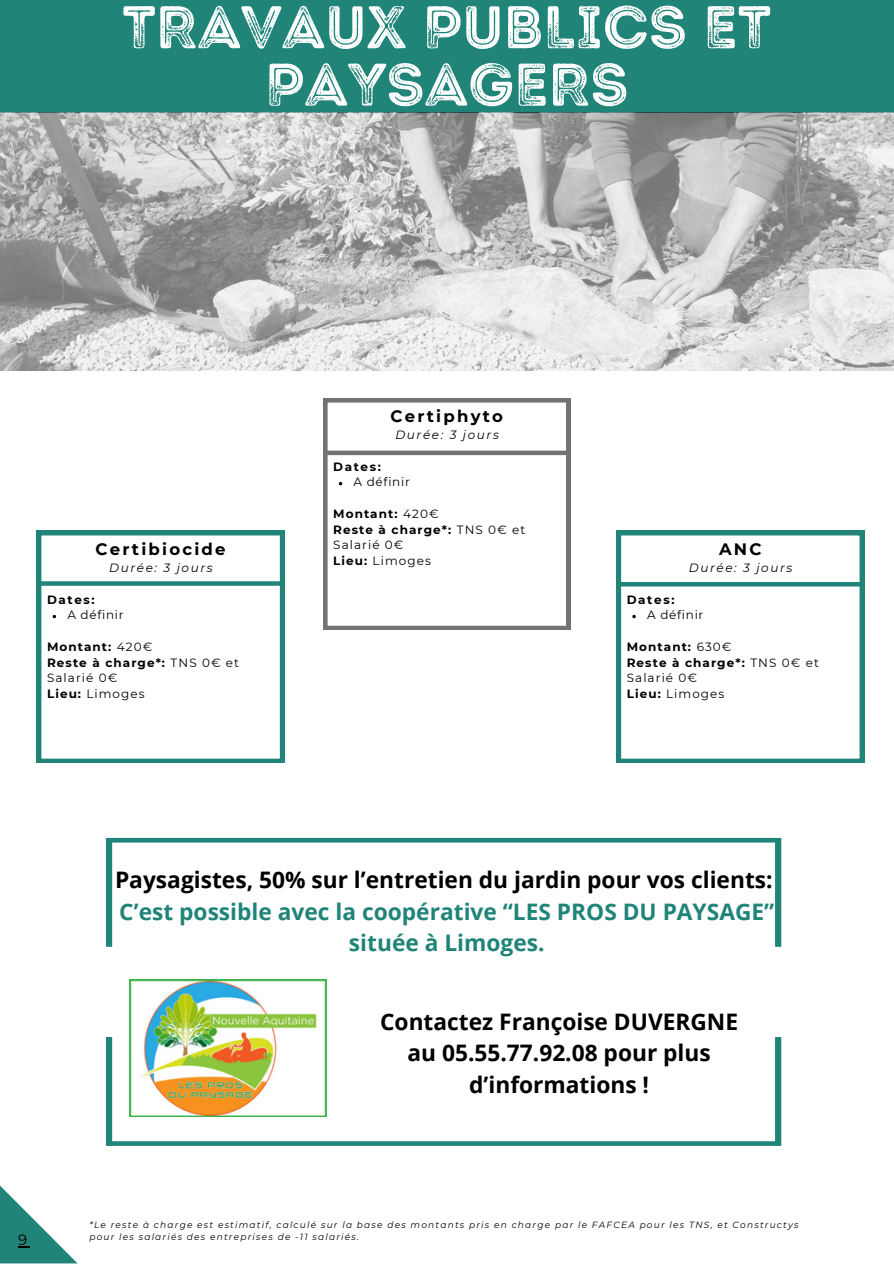
<style>
.page{position:relative;width:894px;height:1264px;background:#fff}
.page>*{position:absolute;margin:0;border:0;box-sizing:border-box;transform-origin:0 0}
.t1{font:60px/57.3px "Intro Rust G Base 2 Line";color:#fff;text-align:center}
.t2{font:700 22.8px/31.5px "Open Sans";color:#000;text-align:center}
.t3{font:700 22.8px/31.5px "Open Sans";color:#208478;text-align:center}
.t4{font:700 16.5px "Montserrat";letter-spacing:.135em;color:#000}
.t5{font:15px "Montserrat";color:#000}
.t6{font:700 12px/15.8px "Montserrat";letter-spacing:.09em;color:#000}
.t7{font:italic 12px "Montserrat";letter-spacing:.135em;color:#000}
.t8{font:12px "Montserrat";letter-spacing:.06em;color:#000}
.t9{font:italic 9px/12px "Montserrat";letter-spacing:.135em;color:#000}
.s1{font-weight:400}
</style>
<div class="page">
<div style="left:0;top:0;width:893px;height:112px;background:#208478"></div>
<img style="left:0;top:112px;width:893px;height:258px">
<svg style="left:0;top:1186px;width:77px;height:77px"></svg>
<svg style="left:106px;top:838px;width:675px;height:108px"></svg>
<svg style="left:106px;top:1037px;width:675px;height:108px"></svg>
<img style="left:129px;top:979px;width:197px;height:137px">
<svg style="left:323px;top:398px;width:247px;height:232px"></svg>
<div style="left:323px;top:450px;width:247px;height:5px;background:#737373"></div>
<svg style="left:616px;top:531px;width:247px;height:231px"></svg>
<hr style="left:616px;top:582px;width:247px;height:4px;background:#208478">
<svg style="left:37px;top:531px;width:247px;height:231px"></svg>
<svg style="left:37px;top:581px;width:247px;height:4px"></svg>
<h1 class="t1" style="left:122px;top:-1px;width:650px">TRAVAUX PUBLICS ET<br>PAYSAGERS</h1>
<p class="t4" style="left:96px;top:539px;width:131px">Certibiocide</p>
<p class="t7" style="left:109px;top:560px;width:105px">Durée: 3 jours</p>
<p class="t6" style="left:47px;top:591px;width:49px">Dates:</p>
<p class="t8" style="left:67px;top:607px;width:58px">A définir</p>
<h2 class="t6" style="left:47px;top:638px;width:193px">Montant: <span class="s1">420€<br></span>Reste à charge*: <span class="s1">TNS 0€ et<br>Salarié 0€<br></span>Lieu: <span class="s1">Limoges</span></h2>
<h5 class="t4" style="left:390px;top:406px;width:114px">Certiphyto</h5>
<h5 class="t7" style="left:395px;top:427px;width:105px">Durée: 3 jours</h5>
<h4 class="t6" style="left:333px;top:458px;width:49px">Dates:</h4>
<p class="t8" style="left:353px;top:475px;width:58px">A définir</p>
<h5 class="t6" style="left:333px;top:506px;width:193px">Montant: <span class="s1">420€<br></span>Reste à charge*: <span class="s1">TNS 0€ et<br>Salarié 0€<br></span>Lieu: <span class="s1">Limoges</span></h5>
<h5 class="t4" style="left:718px;top:539px;width:44px">ANC</h5>
<h5 class="t7" style="left:688px;top:560px;width:105px">Durée: 3 jours</h5>
<h4 class="t6" style="left:626px;top:591px;width:49px">Dates:</h4>
<p class="t8" style="left:647px;top:607px;width:58px">A définir</p>
<h5 class="t6" style="left:626px;top:638px;width:193px">Montant: <span class="s1">630€<br></span>Reste à charge*: <span class="s1">TNS 0€ et<br>Salarié 0€<br></span>Lieu: <span class="s1">Limoges</span></h5>
<p class="t5" style="left:18px;top:1230px;width:11px">9</p>
<h4 class="t2" style="left:115px;top:863px;width:659px">Paysagistes, 50% sur l’entretien du jardin pour vos clients:</h4>
<p class="t3" style="left:119px;top:895px;width:656px">C’est possible avec la coopérative “LES PROS DU PAYSAGE” située à Limoges.</p>
<h5 class="t2" style="left:380px;top:1005px;width:359px">Contactez Françoise DUVERGNE au 05.55.77.92.08 pour plus d’informations !</h5>
<p class="t9" style="left:89px;top:1218px;width:710px">*Le reste à charge est estimatif, calculé sur la base des montants pris en charge par le FAFCEA pour les TNS, et Constructys pour les salariés des entreprises de -11 salariés.</p>
</div>
